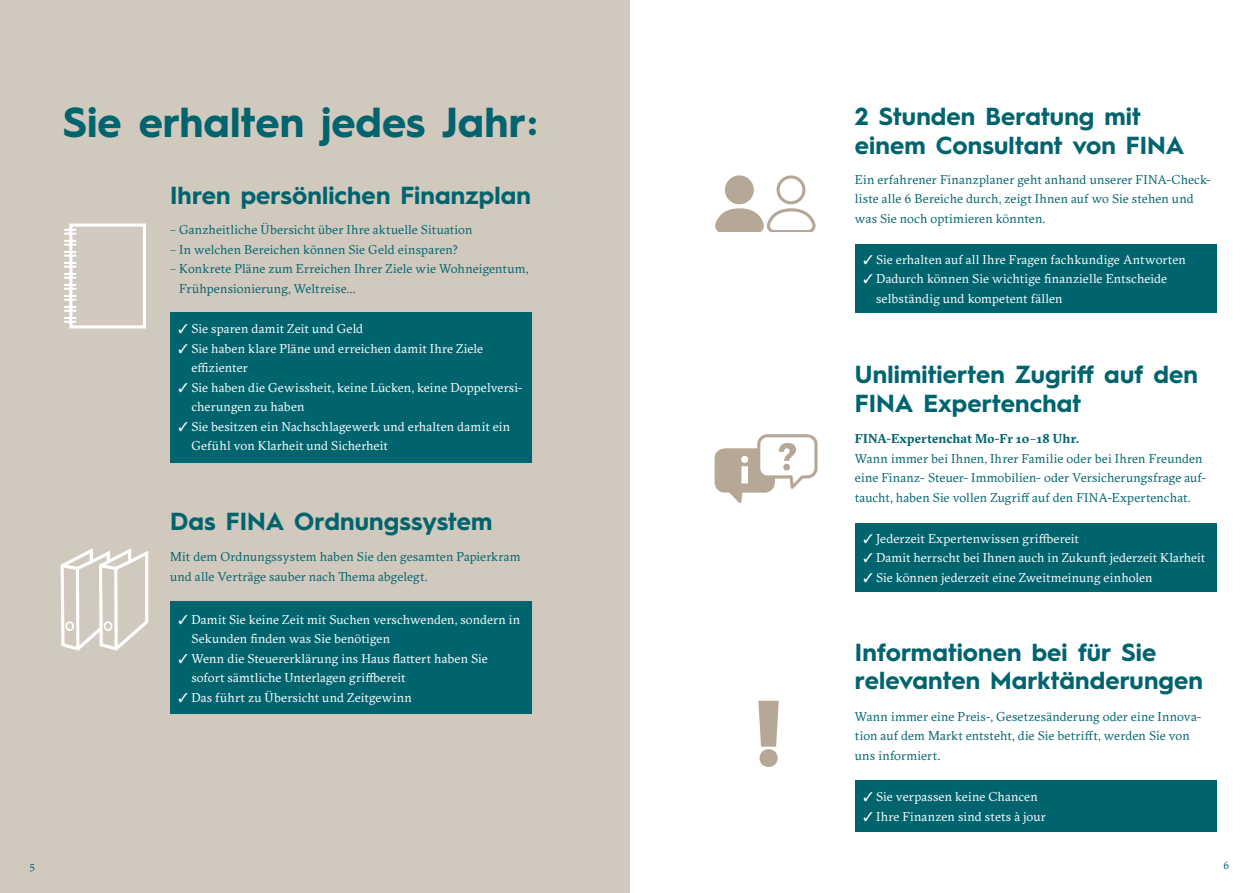
<style>
.page{position:relative;width:1259px;height:893px;background:#fff}
.page>*{position:absolute;margin:0;border:0;box-sizing:border-box;transform-origin:0 0}
.t1{font:700 42px "Hurme Geometric Sans 1";letter-spacing:.005em;color:#00646f}
.t2{font:700 24.75px/28.5px "Hurme Geometric Sans 1";letter-spacing:.005em;color:#00646f}
.t3{font:12.75px/19.5px "GT Sectra";letter-spacing:.01em;color:#fff}
.t4{font:12.75px/19.5px "GT Sectra";letter-spacing:.015em;color:#00646f}
.t5{font:700 12.75px "GT Sectra";letter-spacing:.005em;color:#00646f}
.t6{font:10.5px "GT Sectra";color:#00646f}
</style>
<div class="page">
<div style="left:0;top:0;width:629px;height:893px;background:#d2c9be"></div>
<div style="left:170px;top:312px;width:361px;height:150px;background:#00646f"></div>
<div style="left:170px;top:602px;width:361px;height:112px;background:#00646f"></div>
<div style="left:855px;top:244px;width:361px;height:69px;background:#00646f"></div>
<div style="left:855px;top:523px;width:361px;height:69px;background:#00646f"></div>
<div style="left:855px;top:781px;width:361px;height:51px;background:#00646f"></div>
<div style="left:69px;top:224px;width:77px;height:104px;border:3px solid #fff"></div>
<svg style="left:65px;top:229px;width:10px;height:94px"></svg>
<svg style="left:61px;top:548px;width:87px;height:102px"></svg>
<svg style="left:715px;top:175px;width:100px;height:57px"></svg>
<svg style="left:758px;top:701px;width:20px;height:66px"></svg>
<svg style="left:714px;top:434px;width:103px;height:69px"></svg>
<h1 class="t1" style="left:63px;top:92px;width:476px">Sie erhalten jedes Jahr:</h1>
<h2 class="t2" style="left:170px;top:180px;width:362px">Ihren persönlichen Finanzplan</h2>
<p class="t4" style="left:170px;top:220px;width:304px">– Ganzheitliche Übersicht über Ihre aktuelle Situation</p>
<p class="t4" style="left:170px;top:240px;width:289px">– In welchen Bereichen können Sie Geld einsparen?</p>
<p class="t4" style="left:179px;top:259px;width:351px;text-indent:-9px">– Konkrete Pläne zum Erreichen Ihrer Ziele wie Wohneigentum,<br>Frühpensionierung, Weltreise…</p>
<p class="t3" style="left:179px;top:320px;width:186px">✓ Sie sparen damit Zeit und Geld</p>
<p class="t3" style="left:191px;top:339px;width:293px;text-indent:-13px">✓ Sie haben klare Pläne und erreichen damit Ihre Ziele effizienter</p>
<p class="t3" style="left:191px;top:378px;width:333px;text-indent:-13px">✓ Sie haben die Gewissheit, keine Lücken, keine Doppelversi&shy;cherungen zu haben</p>
<p class="t3" style="left:191px;top:417px;width:320px;text-indent:-13px">✓ Sie besitzen ein Nachschlagewerk und erhalten damit ein<br>Gefühl von Klarheit und Sicherheit</p>
<h2 class="t2" style="left:170px;top:505px;width:324px">Das FINA Ordnungssystem</h2>
<p class="t4" style="left:170px;top:547px;width:352px">Mit dem Ordnungssystem haben Sie den gesamten Papierkram und alle Verträge sauber nach Thema abgelegt.</p>
<p class="t3" style="left:191px;top:610px;width:330px;text-indent:-13px">✓ Damit Sie keine Zeit mit Suchen verschwenden, sondern in<br>Sekunden finden was Sie benötigen</p>
<p class="t3" style="left:191px;top:649px;width:298px;text-indent:-13px">✓ Wenn die Steuererklärung ins Haus flattert haben Sie sofort sämtliche Unterlagen griffbereit</p>
<p class="t3" style="left:179px;top:688px;width:235px">✓ Das führt zu Übersicht und Zeitgewinn</p>
<h2 class="t2" style="left:855px;top:101px;width:331px">2 Stunden Beratung mit einem Consultant von FINA</h2>
<p class="t4" style="left:855px;top:170px;width:357px">Ein erfahrener Finanzplaner geht anhand unserer FINA-Check&shy;liste alle 6 Bereiche durch, zeigt Ihnen auf wo Sie stehen und was Sie noch optimieren könnten.</p>
<p class="t3" style="left:863px;top:250px;width:324px">✓ Sie erhalten auf all Ihre Fragen fachkundige Antworten</p>
<p class="t3" style="left:876px;top:269px;width:293px;text-indent:-13px">✓ Dadurch können Sie wichtige finanzielle Entscheide selbständig und kompetent fällen</p>
<h2 class="t2" style="left:855px;top:359px;width:345px">Unlimitierten Zugriff auf den<br>FINA Expertenchat</h2>
<p class="t5" style="left:855px;top:431px;width:225px">FINA-Expertenchat Mo-Fr 10–18 Uhr.</p>
<p class="t4" style="left:855px;top:449px;width:353px">Wann immer bei Ihnen, Ihrer Familie oder bei Ihren Freunden eine Finanz- Steuer- Immobilien- oder Versicherungsfrage auf&shy;taucht, haben Sie vollen Zugriff auf den FINA-Expertenchat.</p>
<p class="t3" style="left:863px;top:529px;width:217px">✓ Jederzeit Expertenwissen griffbereit</p>
<p class="t3" style="left:863px;top:548px;width:343px">✓ Damit herrscht bei Ihnen auch in Zukunft jederzeit Klarheit</p>
<p class="t3" style="left:863px;top:568px;width:291px">✓ Sie können jederzeit eine Zweitmeinung einholen</p>
<h2 class="t2" style="left:855px;top:636px;width:350px">Informationen bei für Sie relevanten Marktänderungen</h2>
<p class="t4" style="left:855px;top:707px;width:347px">Wann immer eine Preis-, Gesetzesänderung oder eine Innova&shy;tion auf dem Markt entsteht, die Sie betrifft, werden Sie von uns informiert.</p>
<p class="t3" style="left:863px;top:787px;width:176px">✓ Sie verpassen keine Chancen</p>
<p class="t3" style="left:863px;top:807px;width:184px">✓ Ihre Finanzen sind stets à jour</p>
<p class="t6" style="left:30px;top:859px;width:7px">5</p>
<p class="t6" style="left:1223px;top:859px;width:7px">6</p>
</div>
